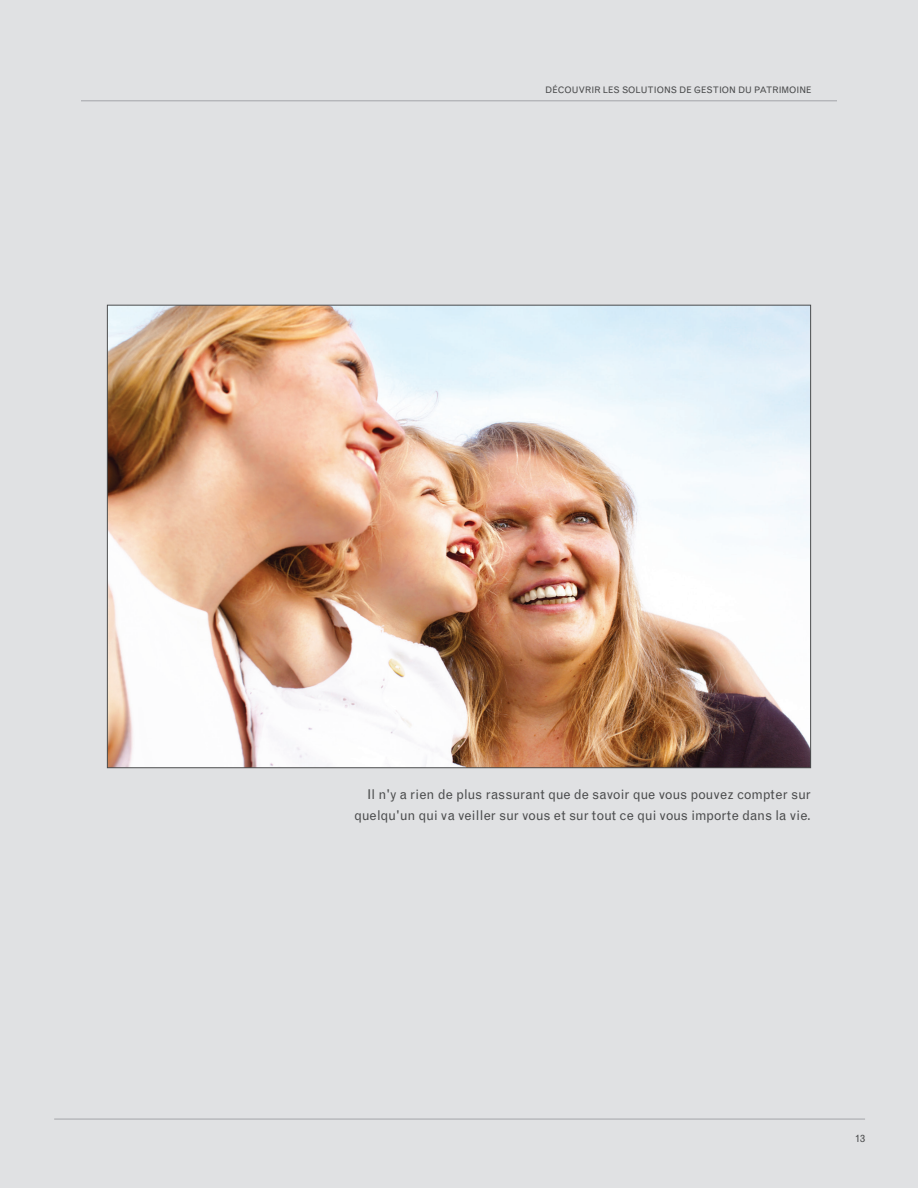
<style>
.page{position:relative;width:918px;height:1188px;background:#e0e1e3}
.page>*{position:absolute;margin:0;border:0;box-sizing:border-box;transform-origin:0 0}
.t1{font:13.5px/21px "Grotesque MTRJ Corrected";letter-spacing:-.01em;color:#4b4c4d;text-align:right}
.t2{font:10.5px "Grotesque MTRJ Corrected";color:#4b4c4d}
.t3{font:9px "Grotesque MTRJ Corrected";color:#4b4c4d}
</style>
<div class="page">
<img style="left:109px;top:307px;width:700px;height:459px">
<hr style="left:81px;top:101px;width:756px;height:1px;background:#a3a4a8">
<hr style="left:54px;top:1119px;width:811px;height:1px;background:#a3a4a8">
<p class="t3" style="left:545px;top:85px;width:268px">DÉCOUVRIR LES SOLUTIONS DE GESTION DU PATRIMOINE</p>
<p class="t1" style="left:354px;top:784px;width:458px">Il n'y a rien de plus rassurant que de savoir que vous pouvez compter sur quelqu'un qui va veiller sur vous et sur tout ce qui vous importe dans la vie.</p>
<p class="t2" style="left:855px;top:1132px;width:12px">13</p>
</div>
